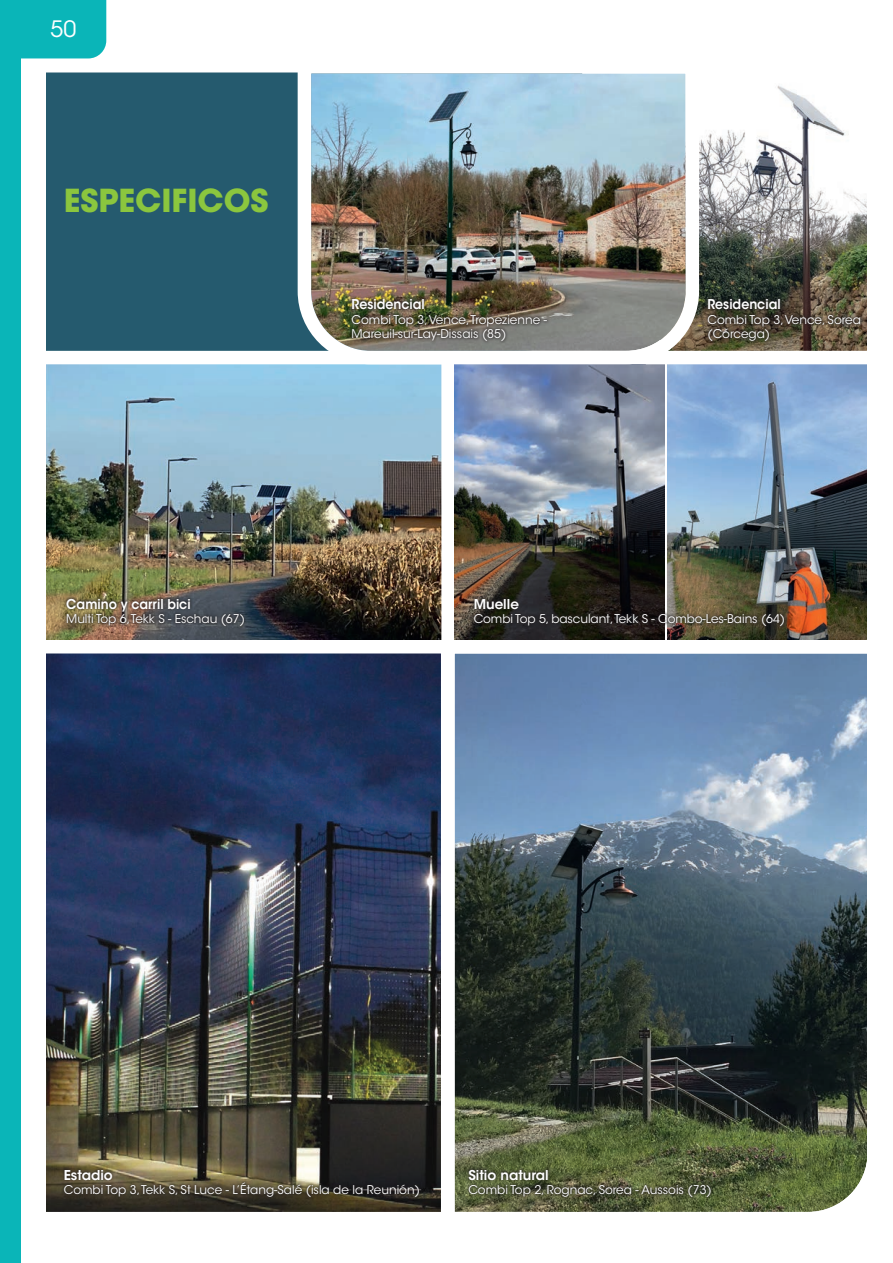
<style>
.page{position:relative;width:893px;height:1263px;background:#fff}
.page>*{position:absolute;margin:0;border:0;box-sizing:border-box;transform-origin:0 0}
.t1{font:700 31.5px "ITC Avant Garde Std";color:#8bc63e}
.t2{font:22.5px "ITC Avant Garde Std";color:#fff}
.t3{font:600 13.5px "ITC Avant Garde Std";color:#fff;scale:.93 1}
.t4{font:600 13.5px "ITC Avant Garde Std";color:#fff}
.t5{font:12px/14.4px "ITC Avant Garde Std";color:#fff}
</style>
<div class="page">
<img style="left:668px;top:371px;width:199px;height:262px">
<img style="left:454px;top:371px;width:210px;height:262px">
<img style="left:46px;top:364px;width:395px;height:269px">
<div style="left:64px;top:595px;width:183px;height:35px;background:#231f20;opacity:.75"></div>
<img style="left:706px;top:85px;width:161px;height:286px">
<div style="left:705px;top:296px;width:158px;height:48px;background:#231f20;opacity:.75"></div>
<div style="left:46px;top:72px;width:245px;height:279px;background:#255a6e"></div>
<img style="left:461px;top:633px;width:406px;height:579px">
<img style="left:46px;top:633px;width:415px;height:579px">
<img style="left:291px;top:72px;width:415px;height:299px">
<div style="left:61px;top:1166px;width:361px;height:35px;background:#231f20;opacity:.75"></div>
<div style="left:466px;top:1166px;width:248px;height:35px;background:#231f20;opacity:.75"></div>
<div style="left:349px;top:296px;width:201px;height:48px;background:#231f20;opacity:.75"></div>
<div style="left:471px;top:595px;width:316px;height:35px;background:#231f20;opacity:.75"></div>
<div style="left:0;top:0;width:21px;height:1263px;background:#0ab5b8"></div>
<div style="left:21px;top:0;width:85px;height:58px;background:#0ab5b8"></div>
<h2 class="t2" style="left:51px;top:15px;width:27px">50</h2>
<p class="t1" style="left:64px;top:180px;width:206px">ESPECIFICOS</p>
<p class="t3" style="left:351px;top:296px;width:80px">Residencial</p>
<p class="t5" style="left:351px;top:312px;width:197px">Combi Top 3, Vence, Tropezienne -</p>
<p class="t5" style="left:351px;top:327px;width:156px">Mareuil-sur-Lay-Dissais (85)</p>
<p class="t3" style="left:707px;top:296px;width:80px">Residencial</p>
<p class="t5" style="left:707px;top:312px;width:155px">Combi Top 3, Vence, Sorea (Córcega)</p>
<p class="t3" style="left:66px;top:595px;width:135px">Camino y carril bici</p>
<p class="t5" style="left:66px;top:611px;width:180px">Multi Top 6, Tekk S - Eschau (67)</p>
<p class="t4" style="left:474px;top:595px;width:47px">Muelle</p>
<p class="t5" style="left:474px;top:611px;width:313px">Combi Top 5, basculant, Tekk S - Combo-Les-Bains (64)</p>
<p class="t4" style="left:64px;top:1166px;width:51px">Estadio</p>
<p class="t5" style="left:64px;top:1183px;width:358px">Combi Top 3, Tekk S, St Luce - L’Étang-Salé (isla de la Reunión)</p>
<p class="t4" style="left:468px;top:1166px;width:82px">Sitio natural</p>
<p class="t5" style="left:468px;top:1183px;width:245px">Combi Top 2, Rognac, Sorea - Aussois (73)</p>
</div>
